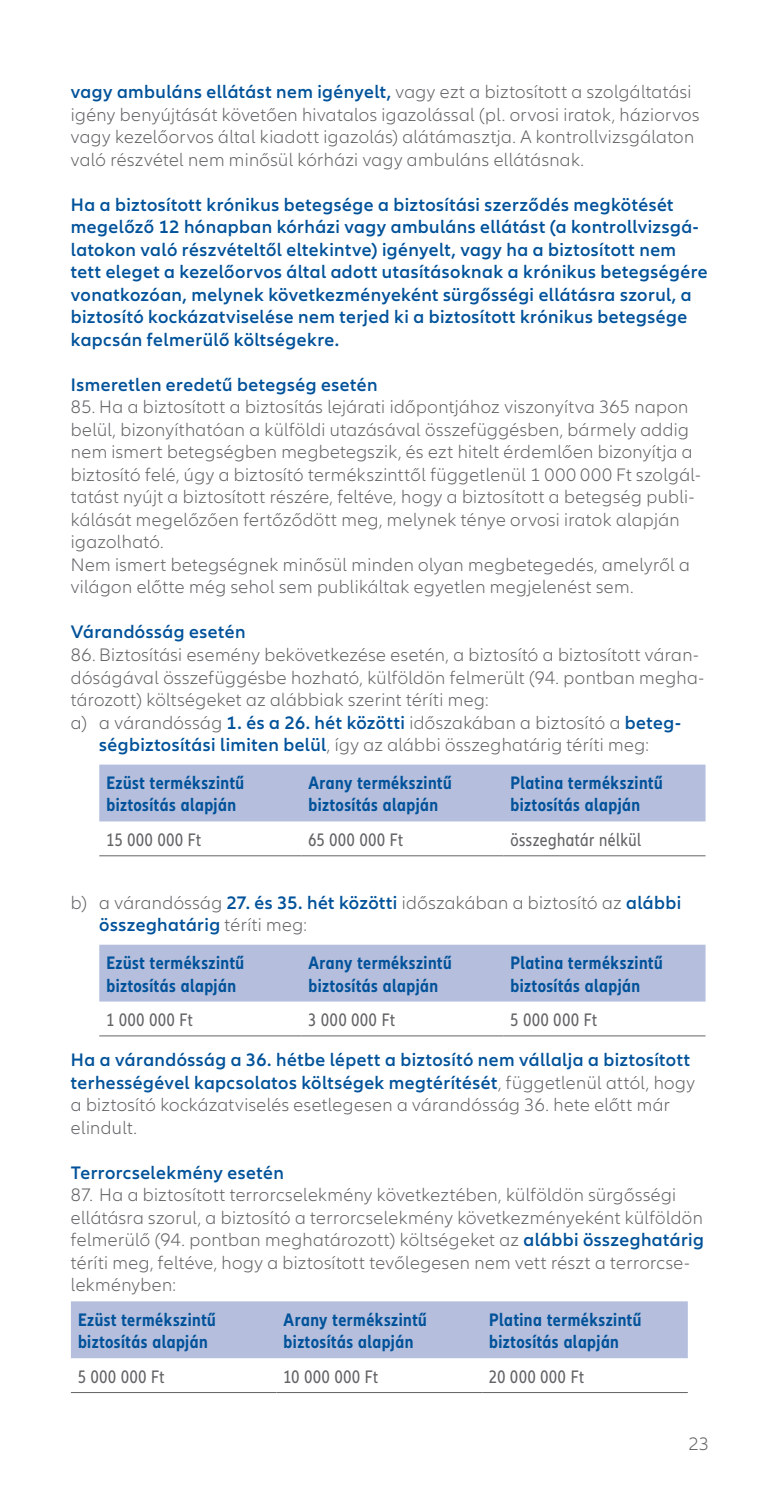
<style>
.page{position:relative;width:780px;height:1489px;background:#fff}
.page>*{position:absolute;margin:0;border:0;box-sizing:border-box;transform-origin:0 0}
.t1{font:300 18.75px/22.5px "Allianz Neo";letter-spacing:.02em;color:#636366}
.t2{font:600 18.75px/22.5px "Allianz Neo";letter-spacing:.025em;color:#01529a}
.t3{font:700 condensed 18.75px/22.5px "Allianz Neo";letter-spacing:.025em;color:#01529a}
.t4{font:condensed 18.75px "Allianz Neo";letter-spacing:.045em;color:#636366}
.t5{font:condensed 18.75px "Allianz Neo";letter-spacing:.025em;color:#636366}
.s1{font-weight:600;color:#01529a}
.s2{font-weight:300;color:#636366}
</style>
<div class="page">
<div style="left:99px;top:764px;width:606px;height:57px;background:#b5bfdd"></div>
<hr style="left:99px;top:855px;width:202px;height:1px;background:#636366">
<hr style="left:301px;top:855px;width:202px;height:1px;background:#636366">
<hr style="left:503px;top:855px;width:202px;height:1px;background:#636366">
<div style="left:99px;top:944px;width:606px;height:57px;background:#b5bfdd"></div>
<hr style="left:99px;top:1035px;width:202px;height:1px;background:#636366">
<hr style="left:301px;top:1035px;width:202px;height:1px;background:#636366">
<hr style="left:503px;top:1035px;width:202px;height:1px;background:#636366">
<div style="left:71px;top:1301px;width:616px;height:56px;background:#b5bfdd"></div>
<hr style="left:71px;top:1391px;width:205px;height:1px;background:#636366">
<hr style="left:276px;top:1391px;width:206px;height:1px;background:#636366">
<hr style="left:482px;top:1391px;width:205px;height:1px;background:#636366">
<p class="t1" style="left:71px;top:81px;width:630px"><span class="s1">vagy ambuláns ellátást nem igényelt,</span> vagy ezt a biztosított a szolgáltatási igény benyújtását követően hivatalos igazolással (pl. orvosi iratok, háziorvos vagy kezelőorvos által kiadott igazolás) alátámasztja. A kontrollvizsgálaton való részvétel nem minősül kórházi vagy ambuláns ellátásnak.</p>
<p class="t2" style="left:71px;top:194px;width:638px">Ha a biztosított krónikus betegsége a biztosítási szerződés megkötését megelőző 12 hónapban kórházi vagy ambuláns ellátást (a kontrollvizsgá&shy;latokon való részvételtől eltekintve) igényelt, vagy ha a biztosított nem tett eleget a kezelőorvos által adott utasításoknak a krónikus betegségére vonatkozóan, melynek következményeként sürgősségi ellátásra szorul, a biztosító kockázatviselése nem terjed ki a biztosított krónikus betegsége kapcsán felmerülő költségekre.</p>
<p class="t2" style="left:71px;top:374px;width:308px">Ismeretlen eredetű betegség esetén</p>
<p class="t1" style="left:71px;top:396px;width:631px">85. Ha a biztosított a biztosítás lejárati időpontjához viszonyítva 365 napon belül, bizonyíthatóan a külföldi utazásával összefüggésben, bármely addig nem ismert betegségben megbetegszik, és ezt hitelt érdemlően bizonyítja a biztosító felé, úgy a biztosító termékszinttől függetlenül 1 000 000 Ft szolgál&shy;tatást nyújt a biztosított részére, feltéve, hogy a biztosított a betegség publi&shy;kálását megelőzően fertőződött meg, melynek ténye orvosi iratok alapján igazolható.<br>Nem ismert betegségnek minősül minden olyan megbetegedés, amelyről a világon előtte még sehol sem publikáltak egyetlen megjelenést sem.</p>
<p class="t2" style="left:71px;top:621px;width:176px">Várandósság esetén</p>
<p class="t1" style="left:71px;top:644px;width:629px">86. Biztosítási esemény bekövetkezése esetén, a biztosító a biztosított váran-</p>
<p class="t1" style="left:71px;top:666px;width:635px">dóságával összefüggésbe hozható, külföldön felmerült (94. pontban megha-</p>
<p class="t1" style="left:71px;top:689px;width:419px">tározott) költségeket az alábbiak szerint téríti meg:</p>
<p class="t1" style="left:71px;top:711px;width:611px">a) a várandósság <span class="s1">1. és a 26. hét közötti</span> időszakában a biztosító a <span class="s1">beteg-</span></p>
<p class="t1" style="left:99px;top:734px;width:551px"><span class="s1">ségbiztosítási limiten belül</span>, így az alábbi összeghatárig téríti meg:</p>
<p class="t3" style="left:106px;top:771px;width:139px">Ezüst termékszintű biztosítás alapján</p>
<p class="t3" style="left:308px;top:771px;width:145px">Arany termékszintű biztosítás alapján</p>
<p class="t3" style="left:510px;top:771px;width:154px">Platina termékszintű biztosítás alapján</p>
<p class="t4" style="left:106px;top:828px;width:96px">15 000 000 Ft</p>
<p class="t4" style="left:308px;top:828px;width:96px">65 000 000 Ft</p>
<p class="t5" style="left:510px;top:828px;width:132px">összeghatár nélkül</p>
<p class="t1" style="left:99px;top:891px;width:583px;text-indent:-28px">b) a várandósság <span class="s1">27. és 35. hét közötti</span> időszakában a biztosító az <span class="s1">alábbi összeghatárig</span> téríti meg:</p>
<p class="t3" style="left:106px;top:951px;width:139px">Ezüst termékszintű biztosítás alapján</p>
<p class="t3" style="left:308px;top:951px;width:145px">Arany termékszintű biztosítás alapján</p>
<p class="t3" style="left:510px;top:951px;width:154px">Platina termékszintű biztosítás alapján</p>
<p class="t4" style="left:106px;top:1008px;width:88px">1 000 000 Ft</p>
<p class="t4" style="left:308px;top:1008px;width:88px">3 000 000 Ft</p>
<p class="t4" style="left:510px;top:1008px;width:88px">5 000 000 Ft</p>
<p class="t2" style="left:71px;top:1049px;width:625px">Ha a várandósság a 36. hétbe lépett a biztosító nem vállalja a biztosított terhességével kapcsolatos költségek megtérítését<span class="s2">, függetlenül attól, hogy a biztosító kockázatviselés esetlegesen a várandósság 36. hete előtt már elindult.</span></p>
<p class="t2" style="left:71px;top:1161px;width:214px">Terrorcselekmény esetén</p>
<p class="t1" style="left:71px;top:1184px;width:634px">87. Ha a biztosított terrorcselekmény következtében, külföldön sürgősségi ellátásra szorul, a biztosító a terrorcselekmény következményeként külföldön felmerülő (94. pontban meghatározott) költségeket az <span class="s1">alábbi összeghatárig </span>téríti meg, feltéve, hogy a biztosított tevőlegesen nem vett részt a terrorcse&shy;lekményben:</p>
<p class="t3" style="left:78px;top:1308px;width:139px">Ezüst termékszintű biztosítás alapján</p>
<p class="t3" style="left:283px;top:1308px;width:145px">Arany termékszintű biztosítás alapján</p>
<p class="t3" style="left:489px;top:1308px;width:154px">Platina termékszintű biztosítás alapján</p>
<p class="t4" style="left:78px;top:1365px;width:88px">5 000 000 Ft</p>
<p class="t4" style="left:283px;top:1365px;width:96px">10 000 000 Ft</p>
<p class="t4" style="left:489px;top:1365px;width:96px">20 000 000 Ft</p>
<p class="t1" style="left:689px;top:1432px;width:22px">23</p>
</div>
